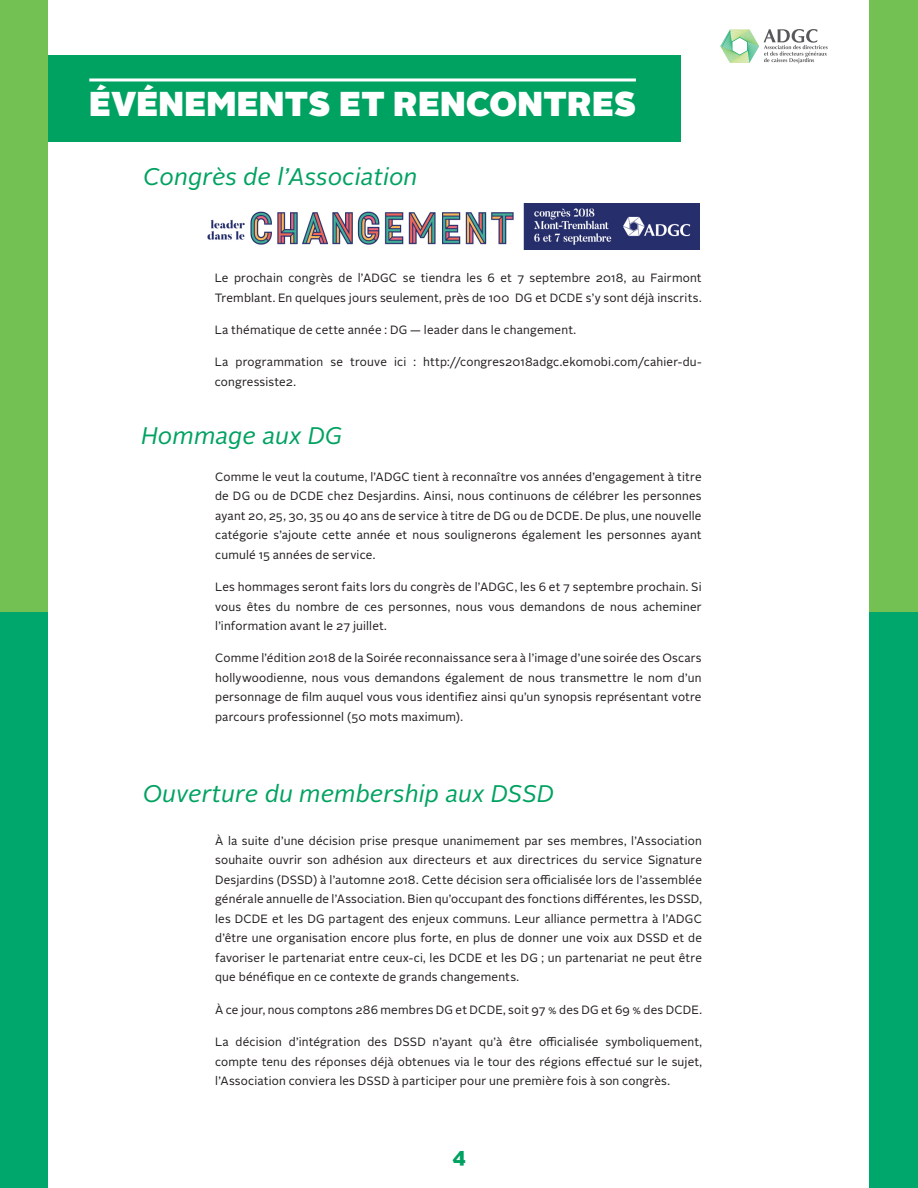
<style>
.page{position:relative;width:918px;height:1188px;background:#fff}
.page>*{position:absolute;margin:0;border:0;box-sizing:border-box;transform-origin:0 0}
.TITLE_WHITE{font:900 34.5px "Alright Sans";letter-spacing:.01em;color:#fff}
.Intertitre{font:italic 24px "Alright Sans";letter-spacing:.01em;color:#00a261}
.t1{font:900 20.85px "Alright Sans";color:#00a261}
.Texte{font:12px/19.5px "Alright Sans";letter-spacing:.015em;color:#231f20;text-align:justify}
</style>
<div class="page">
<div style="left:48px;top:55px;width:632px;height:87px;background:#00a261"></div>
<div style="left:0;top:0;width:48px;height:1188px;background:#00a76d"></div>
<div style="left:869px;top:0;width:49px;height:1188px;background:#00a76d"></div>
<div style="left:0;top:0;width:48px;height:612px;background:#73c053"></div>
<div style="left:869px;top:0;width:49px;height:612px;background:#73c053"></div>
<svg style="left:720px;top:29px;width:108px;height:35px"></svg>
<hr style="left:89px;top:78px;width:547px;height:3px;background:#fff">
<img style="left:207px;top:204px;width:492px;height:46px">
<p class="TITLE_WHITE" style="left:89px;top:78px;width:548px">ÉVÉNEMENTS ET RENCONTRES</p>
<p class="Intertitre" style="left:143px;top:161px;width:276px">Congrès de l’Association</p>
<p class="Texte" style="left:215px;top:269px;width:488px">Le prochain congrès de l’ADGC se tiendra les 6 et 7 septembre 2018, au Fairmont<br>Tremblant. En quelques jours seulement, près de 100 DG et DCDE s’y sont déjà inscrits.</p>
<p class="Texte" style="left:215px;top:320px;width:363px">La thématique de cette année : DG — leader dans le changement.</p>
<p class="Texte" style="left:215px;top:353px;width:488px">La programmation se trouve ici : http://congres2018adgc.ekomobi.com/cahier-du&shy;congressiste2.</p>
<p class="Intertitre" style="left:141px;top:419px;width:202px">Hommage aux DG</p>
<p class="Texte" style="left:215px;top:467px;width:488px">Comme le veut la coutume, l’ADGC tient à reconnaître vos années d’engagement à titre de DG ou de DCDE chez Desjardins. Ainsi, nous continuons de célébrer les personnes ayant 20, 25, 30, 35 ou 40 ans de service à titre de DG ou de DCDE. De plus, une nouvelle catégorie s’ajoute cette année et nous soulignerons également les personnes ayant cumulé 15 années de service.</p>
<p class="Texte" style="left:215px;top:577px;width:488px">Les hommages seront faits lors du congrès de l’ADGC, les 6 et 7 septembre prochain. Si vous êtes du nombre de ces personnes, nous vous demandons de nous acheminer l’information avant le 27 juillet.</p>
<p class="Texte" style="left:215px;top:649px;width:488px">Comme l’édition 2018 de la Soirée reconnaissance sera à l’image d’une soirée des Oscars hollywoodienne, nous vous demandons également de nous transmettre le nom d’un personnage de film auquel vous vous identifiez ainsi qu’un synopsis représentant votre parcours professionnel (50 mots maximum).</p>
<p class="Intertitre" style="left:143px;top:778px;width:413px">Ouverture du membership aux DSSD</p>
<p class="Texte" style="left:215px;top:831px;width:489px">À la suite d’une décision prise presque unanimement par ses membres, l’Association souhaite ouvrir son adhésion aux directeurs et aux directrices du service Signature Desjardins (DSSD) à l’automne 2018. Cette décision sera officialisée lors de l’assemblée générale annuelle de l’Association. Bien qu’occupant des fonctions différentes, les DSSD, les DCDE et les DG partagent des enjeux communs. Leur alliance permettra à l’ADGC d’être une organisation encore plus forte, en plus de donner une voix aux DSSD et de favoriser le partenariat entre ceux-ci, les DCDE et les DG ; un partenariat ne peut être que bénéfique en ce contexte de grands changements.</p>
<p class="Texte" style="left:215px;top:1000px;width:488px">À ce jour, nous comptons 286 membres DG et DCDE, soit 97 % des DG et 69 % des DCDE.</p>
<p class="Texte" style="left:215px;top:1032px;width:489px">La décision d’intégration des DSSD n’ayant qu’à être officialisée symboliquement, compte tenu des réponses déjà obtenues via le tour des régions effectué sur le sujet, l’Association conviera les DSSD à participer pour une première fois à son congrès.</p>
<h3 class="t1" style="left:452px;top:1140px;width:15px">4</h3>
</div>
